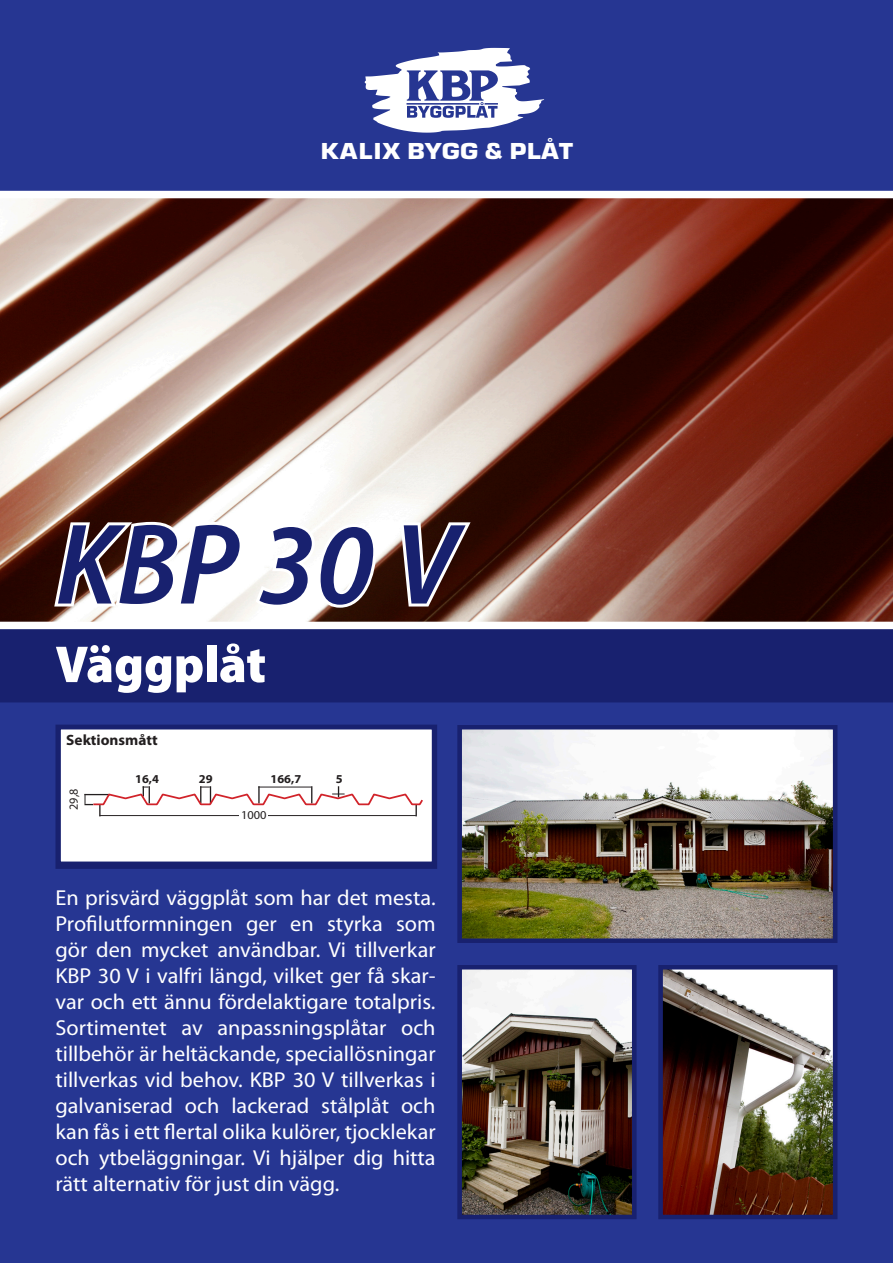
<style>
.page{position:relative;width:893px;height:1263px;background:#fff}
.page>*{position:absolute;margin:0;border:0;box-sizing:border-box;transform-origin:0 0}
.t1{font:italic 600 semi-condensed 115.95px "Myriad Pro";color:#18216f}
.t2{font:900 semi-condensed 52.35px "Myriad Pro";color:#fff}
.t3{font:21.75px/26.1px "Myriad Pro";color:#fff;text-align:justify}
.t4{font:700 21.3px "Eurostile";letter-spacing:.025em;color:#fff;scale:1.1 1}
.t5{font:700 15px "Myriad Pro";color:#231f20}
.t6{font:12.45px "Myriad Pro";color:#231f20}
.t7{font:700 12.15px "Myriad Pro";color:#231f20}
.t8{font:12.15px "Myriad Pro";color:#231f20}
</style>
<div class="page">
<div style="left:0;top:0;width:893px;height:1262px;background:#263692"></div>
<div style="left:0;top:629px;width:893px;height:74px;background:#18216f"></div>
<svg style="left:0;top:191px;width:893px;height:438px"></svg>
<svg style="left:51px;top:518px;width:328px;height:93px"></svg>
<svg style="left:397px;top:519px;width:78px;height:92px"></svg>
<svg style="left:365px;top:48px;width:179px;height:85px"></svg>
<div style="left:56px;top:725px;width:381px;height:144px;border:3px solid #18216f"></div>
<div style="left:59px;top:727px;width:375px;height:137px;background:#fff"></div>
<div style="left:56px;top:725px;width:380px;height:141px;border:5px solid #18216f"></div>
<img style="left:463px;top:971px;width:167px;height:242px">
<div style="left:457px;top:965px;width:179px;height:254px;border:5px solid #18216f"></div>
<img style="left:664px;top:971px;width:167px;height:242px">
<div style="left:658px;top:965px;width:179px;height:254px;border:5px solid #18216f"></div>
<img style="left:463px;top:731px;width:368px;height:206px">
<div style="left:457px;top:725px;width:380px;height:218px;border:5px solid #18216f"></div>
<svg style="left:84px;top:786px;width:339px;height:30px"></svg>
<p class="t4" style="left:321px;top:138px;width:231px">KALIX BYGG &amp; PLÅT</p>
<p class="t1" style="left:55px;top:502px;width:403px">KBP 30 V</p>
<p class="t2" style="left:55px;top:635px;width:212px">Väggplåt</p>
<p class="t5" style="left:66px;top:731px;width:93px">Sektionsmått</p>
<p class="t6" style="left:67px;top:810px;width:23px;rotate:-90deg">29,8</p>
<p class="t7" style="left:135px;top:772px;width:25px">16,4</p>
<p class="t7" style="left:199px;top:772px;width:15px">29</p>
<p class="t7" style="left:271px;top:772px;width:32px">166,7</p>
<p class="t7" style="left:336px;top:772px;width:8px">5</p>
<p class="t8" style="left:241px;top:808px;width:27px">1000</p>
<p class="t3" style="left:55px;top:885px;width:382px">En prisvärd väggplåt som har det mesta.<br>Profilutformningen ger en styrka som gör den mycket användbar. Vi tillverkar KBP 30 V i valfri längd, vilket ger få skar&shy;var och ett ännu fördelaktigare totalpris.<br>Sortimentet av anpassningsplåtar och tillbehör är heltäckande, speciallösningar tillverkas vid behov. KBP 30 V tillverkas i galvaniserad och lackerad stålplåt och kan fås i ett flertal olika kulörer, tjocklekar och ytbeläggningar. Vi hjälper dig hitta rätt alternativ för just din vägg.</p>
</div>
